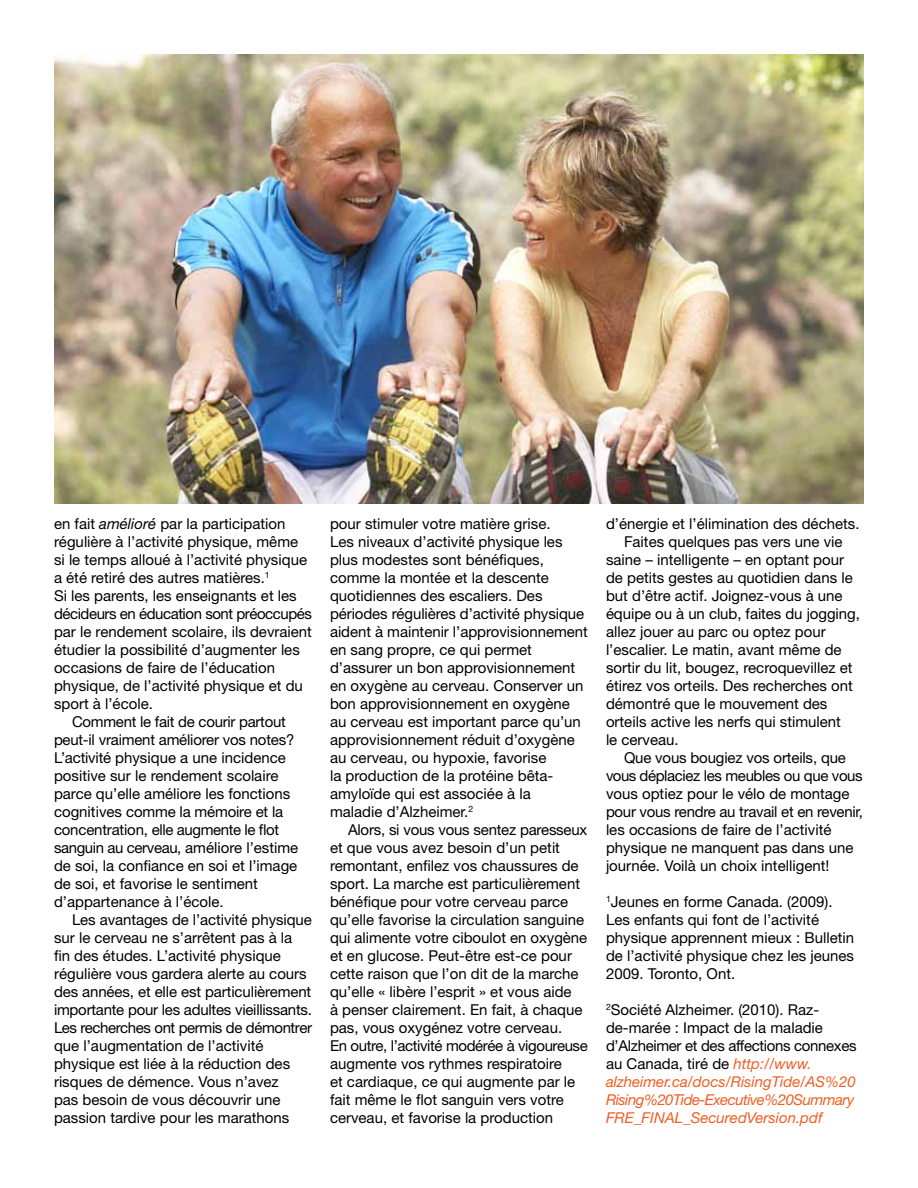
<style>
.page{position:relative;width:918px;height:1188px;background:#fff}
.page>*{position:absolute;margin:0;border:0;box-sizing:border-box;transform-origin:0 0}
.t1{font:15px/18px "Helvetica Neue";color:#000}
.t2{font:15px "Helvetica Neue";letter-spacing:-.025em;color:#000}
.t3{font:15px "Helvetica Neue";letter-spacing:-.02em;color:#000}
.t4{font:italic 15px/18px "Helvetica Neue LT";letter-spacing:-.01em;color:#f15d22;text-align:justify}
.t5{font:15px "Helvetica Neue";letter-spacing:-.03em;color:#000}
.s1{font-style:italic}
.s2{font-family:"Helvetica Neue LT";font-style:italic;color:#f15d22}
</style>
<div class="page">
<img style="left:54px;top:54px;width:810px;height:449px">
<p class="t1" style="left:54px;top:514px;width:233px">en fait <span class="s1">amélioré</span> par la participation</p>
<p class="t1" style="left:54px;top:532px;width:246px">régulière à l’activité physique, même</p>
<p class="t1" style="left:54px;top:550px;width:255px">si le temps alloué à l’activité physique</p>
<p class="t1" style="left:54px;top:568px;width:217px">a été retiré des autres matières.<sup>1</sup></p>
<p class="t1" style="left:54px;top:586px;width:244px">Si les parents, les enseignants et les</p>
<p class="t5" style="left:54px;top:604px;width:260px">décideurs en éducation sont préoccupés</p>
<p class="t1" style="left:54px;top:622px;width:259px">par le rendement scolaire, ils devraient</p>
<p class="t1" style="left:54px;top:640px;width:247px">étudier la possibilité d’augmenter les</p>
<p class="t1" style="left:54px;top:658px;width:223px">occasions de faire de l’éducation</p>
<p class="t1" style="left:54px;top:676px;width:250px">physique, de l’activité physique et du</p>
<p class="t1" style="left:54px;top:694px;width:100px">sport à l’école.</p>
<p class="t3" style="left:72px;top:712px;width:215px">Comment le fait de courir partout</p>
<p class="t1" style="left:54px;top:730px;width:242px">peut-il vraiment améliorer vos notes?</p>
<p class="t1" style="left:54px;top:748px;width:233px">L’activité physique a une incidence</p>
<p class="t1" style="left:54px;top:766px;width:226px">positive sur le rendement scolaire</p>
<p class="t1" style="left:54px;top:784px;width:238px">parce qu’elle améliore les fonctions</p>
<p class="t1" style="left:54px;top:802px;width:231px">cognitives comme la mémoire et la</p>
<p class="t3" style="left:54px;top:820px;width:227px">concentration, elle augmente le flot</p>
<p class="t2" style="left:54px;top:838px;width:246px">sanguin au cerveau, améliore l’estime</p>
<p class="t1" style="left:54px;top:856px;width:245px">de soi, la confiance en soi et l’image</p>
<p class="t1" style="left:54px;top:874px;width:205px">de soi, et favorise le sentiment</p>
<p class="t1" style="left:54px;top:892px;width:171px">d’appartenance à l’école.</p>
<p class="t1" style="left:72px;top:910px;width:241px">Les avantages de l’activité physique</p>
<p class="t1" style="left:54px;top:928px;width:240px">sur le cerveau ne s’arrêtent pas à la</p>
<p class="t1" style="left:54px;top:946px;width:229px">fin des études. L’activité physique</p>
<p class="t1" style="left:54px;top:964px;width:254px">régulière vous gardera alerte au cours</p>
<p class="t1" style="left:54px;top:982px;width:259px">des années, et elle est particulièrement</p>
<p class="t1" style="left:54px;top:1000px;width:259px">importante pour les adultes vieillissants.</p>
<p class="t2" style="left:54px;top:1018px;width:260px">Les recherches ont permis de démontrer</p>
<p class="t1" style="left:54px;top:1036px;width:211px">que l’augmentation de l’activité</p>
<p class="t1" style="left:54px;top:1054px;width:238px">physique est liée à la réduction des</p>
<p class="t1" style="left:54px;top:1072px;width:226px">risques de démence. Vous n’avez</p>
<p class="t1" style="left:54px;top:1090px;width:228px">pas besoin de vous découvrir une</p>
<p class="t1" style="left:54px;top:1108px;width:237px">passion tardive pour les marathons</p>
<p class="t1" style="left:330px;top:514px;width:260px">pour stimuler votre matière grise.<br>Les niveaux d’activité physique les plus modestes sont bénéfiques, comme la montée et la descente quotidiennes des escaliers. Des périodes régulières d’activité physique aident à maintenir l’approvisionnement en sang propre, ce qui permet d’assurer un bon approvisionnement en oxygène au cerveau. Conserver un bon approvisionnement en oxygène au cerveau est important parce qu’un approvisionnement réduit d’oxygène au cerveau, ou hypoxie, favorise<br>la production de la protéine bêta&shy;amyloïde qui est associée à la<br>maladie d’Alzheimer.<sup>2</sup></p>
<p class="t1" style="left:330px;top:820px;width:259px;text-indent:18px">Alors, si vous vous sentez paresseux et que vous avez besoin d’un petit remontant, enfilez vos chaussures de sport. La marche est particulièrement bénéfique pour votre cerveau parce qu’elle favorise la circulation sanguine qui alimente votre ciboulot en oxygène et en glucose. Peut-être est-ce pour cette raison que l’on dit de la marche qu’elle « libère l’esprit » et vous aide<br>à penser clairement. En fait, à chaque pas, vous oxygénez votre cerveau.<br>En outre, l’activité modérée à vigoureuse augmente vos rythmes respiratoire<br>et cardiaque, ce qui augmente par le fait même le flot sanguin vers votre cerveau, et favorise la production</p>
<p class="t1" style="left:606px;top:514px;width:255px">d’énergie et l’élimination des déchets.</p>
<p class="t1" style="left:624px;top:532px;width:220px">Faites quelques pas vers une vie</p>
<p class="t1" style="left:606px;top:550px;width:240px">saine – intelligente – en optant pour</p>
<p class="t1" style="left:606px;top:568px;width:248px">de petits gestes au quotidien dans le</p>
<p class="t1" style="left:606px;top:586px;width:238px">but d’être actif. Joignez-vous à une</p>
<p class="t1" style="left:606px;top:604px;width:255px">équipe ou à un club, faites du jogging,</p>
<p class="t1" style="left:606px;top:622px;width:221px">allez jouer au parc ou optez pour</p>
<p class="t1" style="left:606px;top:640px;width:237px">l’escalier. Le matin, avant même de</p>
<p class="t1" style="left:606px;top:658px;width:248px">sortir du lit, bougez, recroquevillez et</p>
<p class="t1" style="left:606px;top:676px;width:248px">étirez vos orteils. Des recherches ont</p>
<p class="t1" style="left:606px;top:694px;width:223px">démontré que le mouvement des</p>
<p class="t1" style="left:606px;top:712px;width:237px">orteils active les nerfs qui stimulent</p>
<p class="t1" style="left:606px;top:730px;width:74px">le cerveau.</p>
<p class="t1" style="left:624px;top:748px;width:223px">Que vous bougiez vos orteils, que</p>
<p class="t2" style="left:606px;top:766px;width:258px">vous déplaciez les meubles ou que vous</p>
<p class="t1" style="left:606px;top:784px;width:245px">vous optiez pour le vélo de montage</p>
<p class="t3" style="left:606px;top:802px;width:259px">pour vous rendre au travail et en revenir,</p>
<p class="t1" style="left:606px;top:820px;width:227px">les occasions de faire de l’activité</p>
<p class="t1" style="left:606px;top:838px;width:249px">physique ne manquent pas dans une</p>
<p class="t1" style="left:606px;top:856px;width:225px">journée. Voilà un choix intelligent!</p>
<p class="t1" style="left:606px;top:892px;width:250px"><sup>1</sup>Jeunes en forme Canada. (2009).<br>Les enfants qui font de l’activité physique apprennent mieux : Bulletin de l’activité physique chez les jeunes<br>2009. Toronto, Ont.</p>
<p class="t1" style="left:606px;top:1000px;width:252px"><sup>2</sup>Société Alzheimer. (2010). Raz&shy;de-marée : Impact de la maladie d’Alzheimer et des affections connexes au Canada, tiré de <span class="s2">http://www.</span></p>
<p class="t4" style="left:606px;top:1072px;width:251px">alzheimer.ca/docs/RisingTide/AS%20<br>Rising%20Tide-Executive%20Summary FRE_FINAL_SecuredVersion.pdf</p>
</div>
